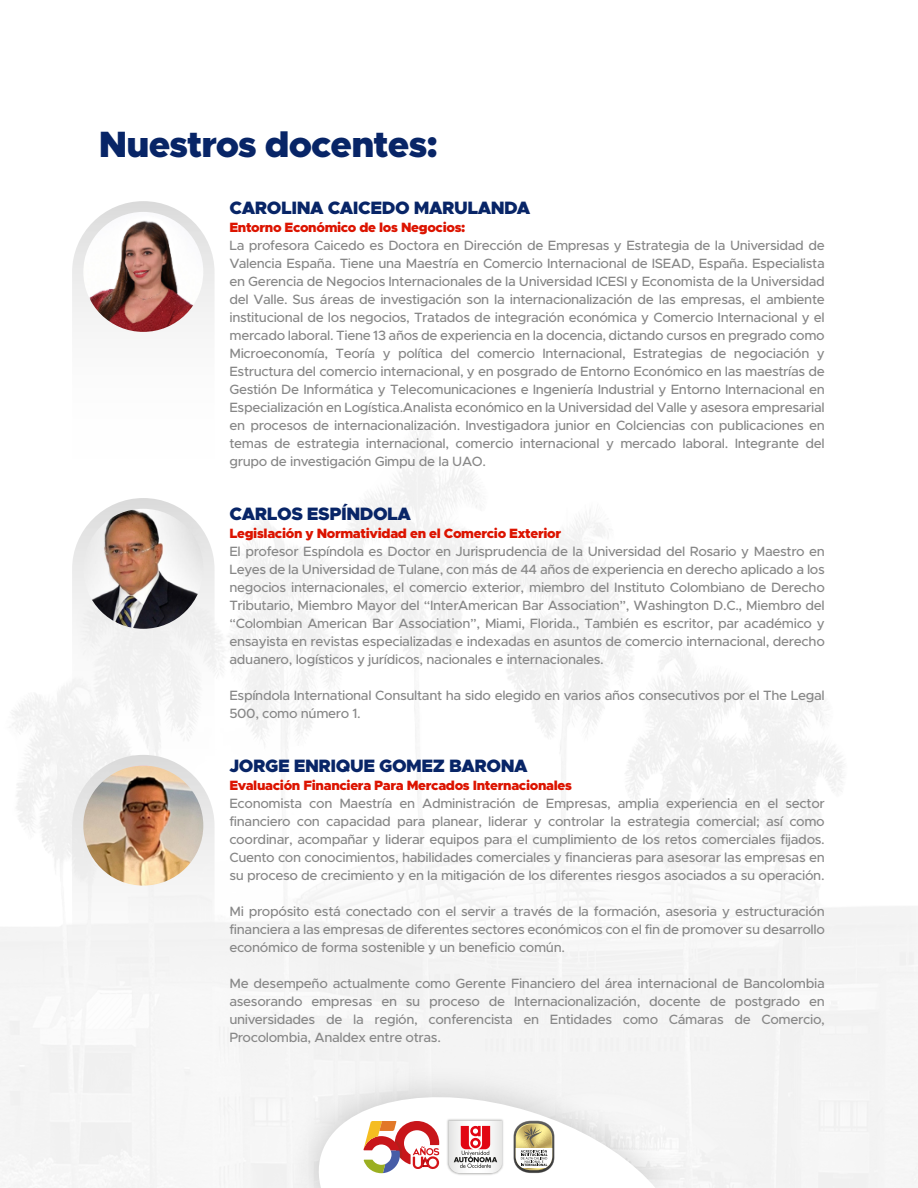
<style>
.page{position:relative;width:918px;height:1188px;background:#fff}
.page>*{position:absolute;margin:0;border:0;box-sizing:border-box;transform-origin:0 0}
.t1{font:900 36.75px "Metropolis";letter-spacing:-.025em;color:#082567}
.t2{font:900 18px "Metropolis";letter-spacing:-.025em;color:#082567}
.t3{font:500 13.5px/18px "Metropolis";letter-spacing:-.025em;color:#878787;text-align:justify}
.t4{font:900 13.5px "Metropolis";letter-spacing:-.025em;color:#dc1400}
</style>
<div class="page">
<svg style="left:72px;top:201px;width:143px;height:187px"></svg>
<svg style="left:72px;top:498px;width:143px;height:518px"></svg>
<div style="left:233px;top:1027px;width:506px;height:161px;background:#f4f4f4"></div>
<svg style="left:305px;top:1081px;width:389px;height:107px"></svg>
<img style="left:83px;top:766px;width:120px;height:120px;border-radius:60px">
<img style="left:83px;top:509px;width:120px;height:120px;border-radius:60px">
<img style="left:83px;top:212px;width:120px;height:120px;border-radius:60px">
<h1 class="t1" style="left:99px;top:120px;width:340px">Nuestros docentes:</h1>
<h2 class="t2" style="left:229px;top:196px;width:302px">CAROLINA CAICEDO MARULANDA</h2>
<p class="t4" style="left:229px;top:218px;width:238px">Entorno Económico de los Negocios:</p>
<p class="t3" style="left:229px;top:236px;width:597px">La profesora Caicedo es Doctora en Dirección de Empresas y Estrategia de la Universidad de Valencia España. Tiene una Maestría en Comercio Internacional de ISEAD, España. Especialista en Gerencia de Negocios Internacionales de la Universidad ICESI y Economista de la Universidad del Valle. Sus áreas de investigación son la internacionalización de las empresas, el ambiente institucional de los negocios, Tratados de integración económica y Comercio Internacional y el mercado laboral. Tiene 13 años de experiencia en la docencia, dictando cursos en pregrado como Microeconomía, Teoría y política del comercio Internacional, Estrategias de negociación y Estructura del comercio internacional, y en posgrado de Entorno Económico en las maestrías de Gestión De Informática y Telecomunicaciones e Ingeniería Industrial y Entorno Internacional en Especialización en Logística.Analista económico en la Universidad del Valle y asesora empresarial en procesos de internacionalización. Investigadora junior en Colciencias con publicaciones en temas de estrategia internacional, comercio internacional y mercado laboral. Integrante del grupo de investigación Gimpu de la UAO.</p>
<h2 class="t2" style="left:229px;top:502px;width:183px">CARLOS ESPÍNDOLA</h2>
<p class="t4" style="left:229px;top:524px;width:333px">Legislación y Normatividad en el Comercio Exterior</p>
<p class="t3" style="left:229px;top:542px;width:597px">El profesor Espíndola es Doctor en Jurisprudencia de la Universidad del Rosario y Maestro en Leyes de la Universidad de Tulane, con más de 44 años de experiencia en derecho aplicado a los negocios internacionales, el comercio exterior, miembro del Instituto Colombiano de Derecho Tributario, Miembro Mayor del “InterAmerican Bar Association”, Washington D.C., Miembro del “Colombian American Bar Association”, Miami, Florida., También es escritor, par académico y ensayista en revistas especializadas e indexadas en asuntos de comercio internacional, derecho aduanero, logísticos y jurídicos, nacionales e internacionales.</p>
<p class="t3" style="left:229px;top:686px;width:597px">Espíndola International Consultant ha sido elegido en varios años consecutivos por el The Legal<br>500, como número 1.</p>
<h2 class="t2" style="left:229px;top:754px;width:300px">JORGE ENRIQUE GOMEZ BARONA</h2>
<p class="t4" style="left:229px;top:776px;width:344px">Evaluación Financiera Para Mercados Internacionales</p>
<p class="t3" style="left:229px;top:794px;width:597px">Economista con Maestría en Administración de Empresas, amplia experiencia en el sector financiero con capacidad para planear, liderar y controlar la estrategia comercial; así como coordinar, acompañar y liderar equipos para el cumplimiento de los retos comerciales fijados.<br>Cuento con conocimientos, habilidades comerciales y financieras para asesorar las empresas en su proceso de crecimiento y en la mitigación de los diferentes riesgos asociados a su operación.</p>
<p class="t3" style="left:229px;top:902px;width:597px">Mi propósito está conectado con el servir a través de la formación, asesoria y estructuración financiera a las empresas de diferentes sectores económicos con el fin de promover su desarrollo económico de forma sostenible y un beneficio común.</p>
<p class="t3" style="left:229px;top:974px;width:597px">Me desempeño actualmente como Gerente Financiero del área internacional de Bancolombia asesorando empresas en su proceso de Internacionalización, docente de postgrado en universidades de la región, conferencista en Entidades como Cámaras de Comercio, Procolombia, Analdex entre otras.</p>
</div>
